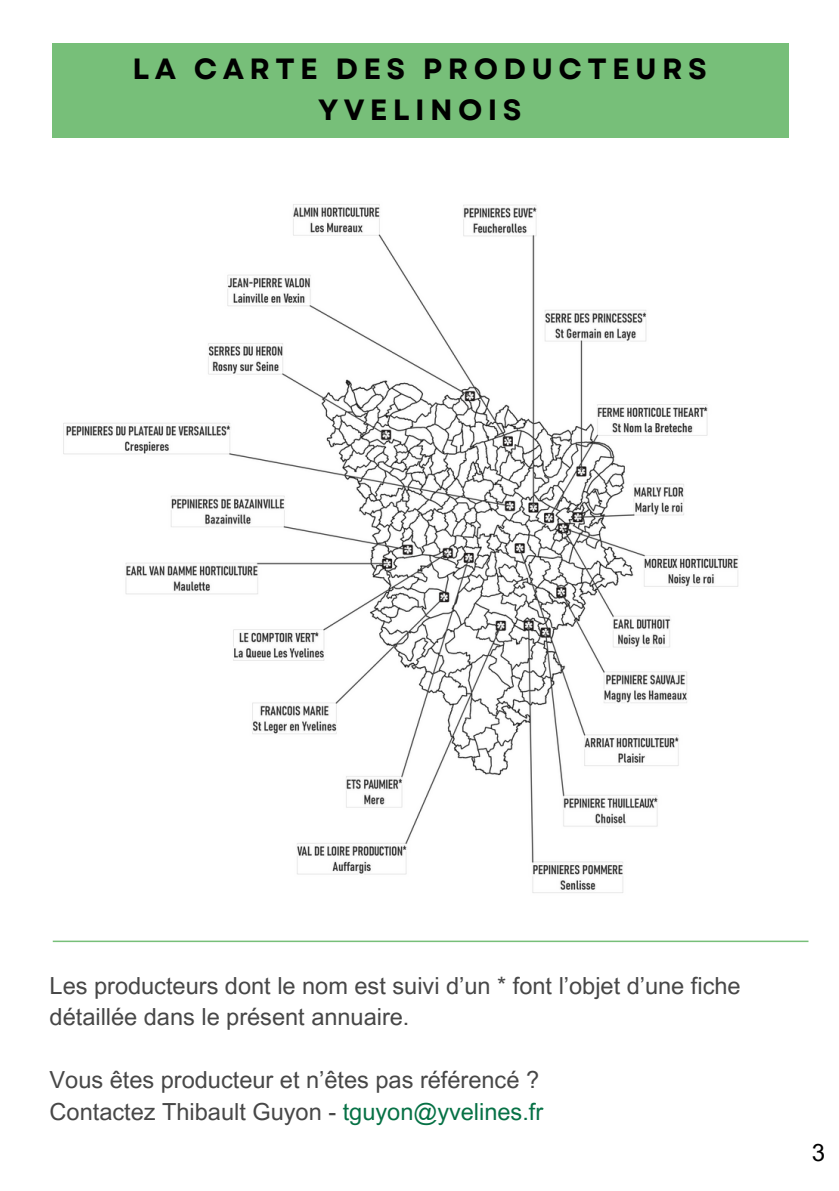
<style>
.page{position:relative;width:839px;height:1191px;background:#fff}
.page>*{position:absolute;margin:0;border:0;box-sizing:border-box;transform-origin:0 0}
.t1{font:700 29.2px/40.4px "Garet";letter-spacing:.185em;color:#000;text-align:center}
.t2{font:24px "Arial MT Pro";color:#000}
.t3{font:23.6px/31.6px "Arial MT Pro";color:#474747}
.s1{color:#067145}
</style>
<div class="page">
<div style="left:53px;top:43px;width:735px;height:95px;background:#77bf79"></div>
<hr style="left:53px;top:941px;width:755px;height:1px;background:#77bf79">
<img style="left:63px;top:204px;width:676px;height:689px">
<h1 class="t1" style="left:132px;top:49px;width:576px">LA CARTE DES PRODUCTEURS<br>YVELINOIS</h1>
<p class="t3" style="left:50px;top:973px;width:692px">Les producteurs dont le nom est suivi d’un * font l’objet d’une fiche détaillée dans le présent annuaire.</p>
<p class="t3" style="left:50px;top:1067px;width:491px">Vous êtes producteur et n’êtes pas référencé ?</p>
<p class="t3" style="left:50px;top:1099px;width:495px">Contactez Thibault Guyon - <span class="s1">tguyon@yvelines.fr</span></p>
<p class="t2" style="left:811px;top:1143px;width:15px">3</p>
</div>
